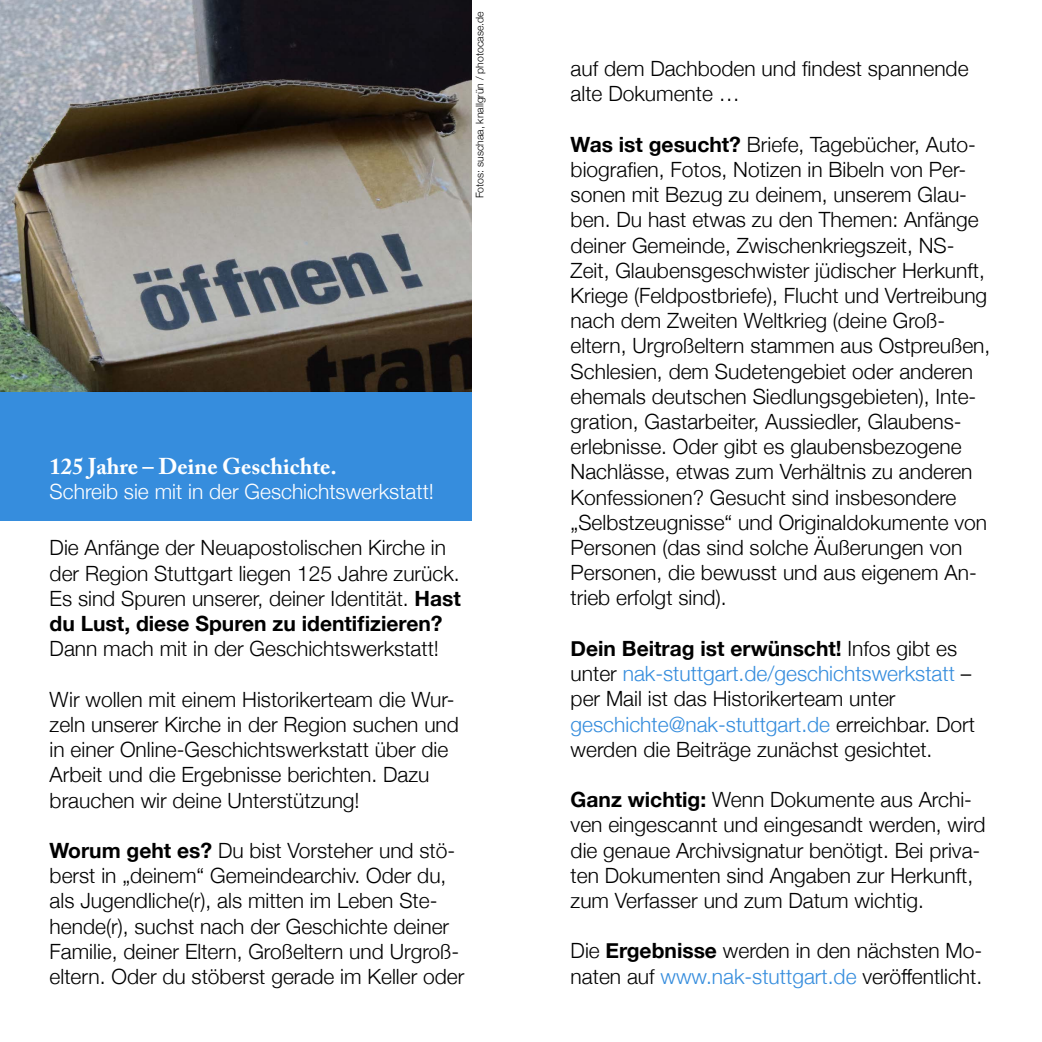
<style>
.page{position:relative;width:1042px;height:1042px;background:#fff}
.page>*{position:absolute;margin:0;border:0;box-sizing:border-box;transform-origin:0 0}
.t1{font:700 22.75px "Adobe Caslon Pro";color:#fff}
.t2{font:300 21px/25.2px "Helvetica Neue";color:#000}
.t3{font:300 21px "Helvetica Neue";color:#fff}
.t4{font:300 10.5px "Helvetica Neue";color:#000}
.s1{font-weight:700}
.s2{color:#368ddd}
</style>
<div class="page">
<div style="left:0;top:0;width:471px;height:521px;background:#368ddd"></div>
<img style="left:0;top:0;width:471px;height:392px">
<p class="t4" style="left:471px;top:198px;width:189px;rotate:-90deg">Fotos: suschaa, knallgrün / photocase.de</p>
<p class="t1" style="left:50px;top:453px;width:289px">125 Jahre – Deine Geschichte.</p>
<p class="t3" style="left:50px;top:475px;width:386px">Schreib sie mit in der Geschichtswerkstatt!</p>
<p class="t2" style="left:50px;top:534px;width:413px">Die Anfänge der Neuapostolischen Kirche in der Region Stuttgart liegen 125 Jahre zurück.<br>Es sind Spuren unserer, deiner Identität. <span class="s1">Hast du Lust, diese Spuren zu identifizieren?</span></p>
<p class="t2" style="left:50px;top:635px;width:391px">Dann mach mit in der Geschichtswerkstatt!</p>
<p class="t2" style="left:50px;top:685px;width:411px">Wir wollen mit einem Historikerteam die Wur&shy;zeln unserer Kirche in der Region suchen und in einer Online-Geschichtswerkstatt über die Arbeit und die Ergebnisse berichten. Dazu brauchen wir deine Unterstützung!</p>
<p class="t2" style="left:50px;top:836px;width:416px"><span class="s1">Worum geht es?</span> Du bist Vorsteher und stö&shy;berst in „deinem“ Gemeindearchiv. Oder du, als Jugendliche(r), als mitten im Leben Ste&shy;hende(r), suchst nach der Geschichte deiner Familie, deiner Eltern, Großeltern und Urgroß&shy;eltern. Oder du stöberst gerade im Keller oder</p>
<p class="t2" style="left:570px;top:55px;width:399px">auf dem Dachboden und findest spannende alte Dokumente …</p>
<p class="t2" style="left:570px;top:130px;width:421px"><span class="s1">Was ist gesucht?</span> Briefe, Tagebücher, Auto&shy;biografien, Fotos, Notizen in Bibeln von Per&shy;sonen mit Bezug zu deinem, unserem Glau&shy;ben. Du hast etwas zu den Themen: Anfänge deiner Gemeinde, Zwischenkriegszeit, NS-Zeit, Glaubensgeschwister jüdischer Herkunft, Kriege (Feldpostbriefe), Flucht und Vertreibung nach dem Zweiten Weltkrieg (deine Groß&shy;eltern, Urgroßeltern stammen aus Ostpreußen, Schlesien, dem Sudetengebiet oder anderen ehemals deutschen Siedlungsgebieten), Inte&shy;gration, Gastarbeiter, Aussiedler, Glaubens&shy;erlebnisse. Oder gibt es glaubensbezogene Nachlässe, etwas zum Verhältnis zu anderen Konfessionen? Gesucht sind insbesondere „Selbstzeugnisse“ und Originaldokumente von Personen (das sind solche Äußerungen von Personen, die bewusst und aus eigenem An&shy;trieb erfolgt sind).</p>
<p class="t2" style="left:570px;top:634px;width:406px"><span class="s1">Dein Beitrag ist erwünscht!</span> Infos gibt es unter <span class="s2">nak-stuttgart.de/geschichtswerkstatt</span> – per Mail ist das Historikerteam unter <span class="s2">geschichte@nak-stuttgart.de</span> erreichbar. Dort werden die Beiträge zunächst gesichtet.</p>
<p class="t2" style="left:570px;top:785px;width:416px"><span class="s1">Ganz wichtig:</span> Wenn Dokumente aus Archi&shy;ven eingescannt und eingesandt werden, wird die genaue Archivsignatur benötigt. Bei priva&shy;ten Dokumenten sind Angaben zur Herkunft, zum Verfasser und zum Datum wichtig.</p>
<p class="t2" style="left:570px;top:937px;width:413px">Die <span class="s1">Ergebnisse</span> werden in den nächsten Mo&shy;naten auf <span class="s2">www.nak-stuttgart.de</span> veröffentlicht.</p>
</div>
